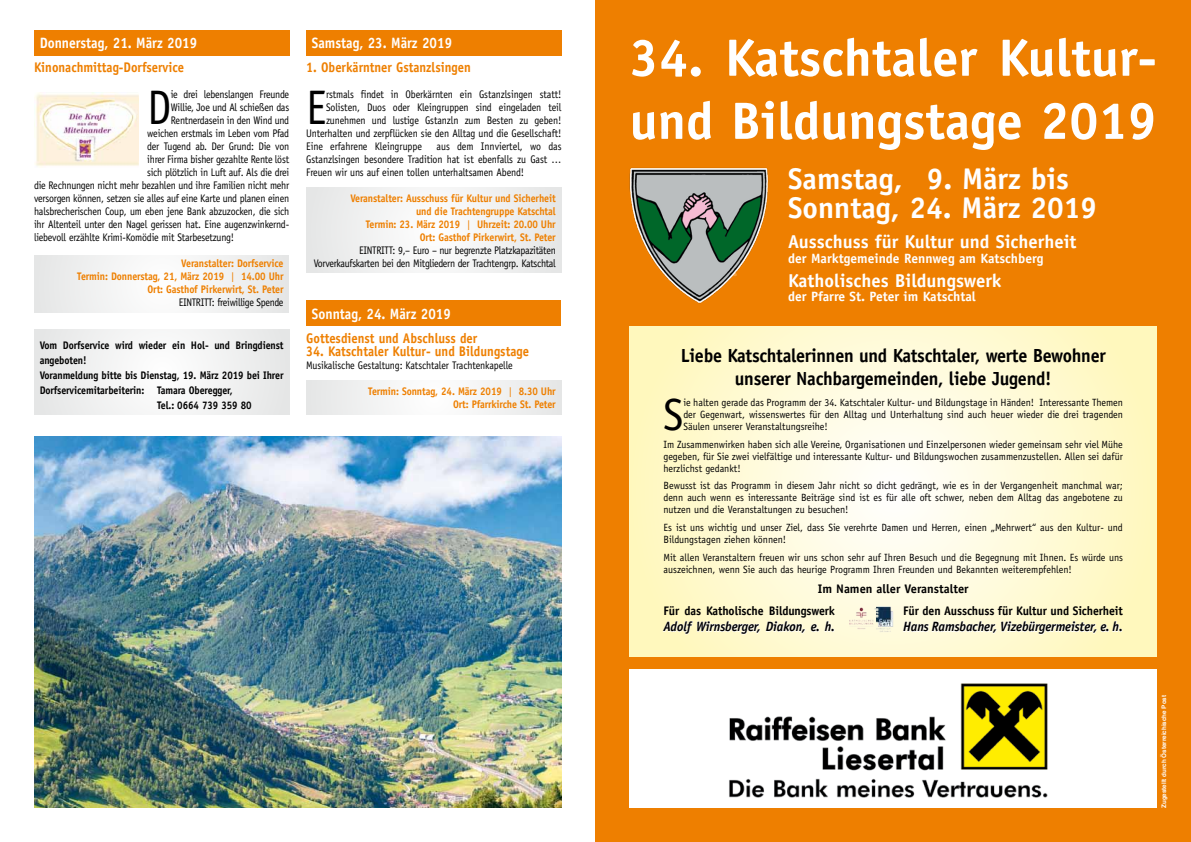
<style>
.page{position:relative;width:1191px;height:842px;background:#fff}
.page>*{position:absolute;margin:0;border:0;box-sizing:border-box;transform-origin:0 0}
.t1{font:700 52.6px/63.1px "Officina Sans";color:#fff}
.t2{font:48.6px "Officina Sans";color:#000;scale:.9 1}
.t3{font:45.2px "Officina Sans";color:#000;scale:.95 1}
.t4{font:700 30px/29px "Officina Sans";color:#fff}
.t5{font:700 19px/23.8px "Officina Sans";letter-spacing:-.015em;color:#000;text-align:center;scale:.95 1}
.t6{font:700 18.7px "Officina Sans";color:#fff}
.t7{font:700 15px "Officina Sans";color:#fff;scale:.9 1}
.t8{font:700 14px "Officina Sans";color:#ee7f00;scale:.9 1}
.t9{font:italic 700 13.5px "Officina Sans";letter-spacing:-.01em;color:#000;scale:.95 1}
.t10{font:700 13.5px "Officina Sans";color:#fff}
.t11{font:700 12.4px/22.1px "Officina Sans";letter-spacing:-.01em;color:#000}
.t12{font:700 12.4px "Officina Sans";letter-spacing:-.01em;color:#000;scale:.95 1}
.t13{font:11px/13px "Officina Sans";letter-spacing:-.02em;color:#000;text-align:justify;scale:.9 1}
.t14{font:700 11px/13px "Officina Sans";letter-spacing:-.01em;color:#ee7f00;text-align:right;scale:.9 1}
.t15{font:700 11px "Officina Sans";letter-spacing:-.01em;color:#000;scale:.9 1}
.t16{font:10.5px/12px "Officina Sans";color:#000;text-align:justify;scale:.95 1}
.t17{font:700 6.2px "Helvetica";color:#fff}
.s1{font-family:"Calibri";font-weight:400}
</style>
<div class="page">
<div style="left:34px;top:329px;width:255px;height:85px;background:#f1f1f1"></div>
<div style="left:306px;top:188px;width:255px;height:85px;background:#f1f1f1"></div>
<div style="left:306px;top:30px;width:255px;height:26px;background:#ee7f00"></div>
<div style="left:34px;top:255px;width:255px;height:58px;background:#f1f2f2"></div>
<div style="left:34px;top:30px;width:255px;height:26px;background:#ee7f00"></div>
<img style="left:34px;top:92px;width:105px;height:75px">
<div style="left:595px;top:0;width:596px;height:842px;background:#ee7f00"></div>
<svg style="left:629px;top:326px;width:528px;height:331px;background:#fffad6"></svg>
<svg style="left:903px;top:617px;width:219px;height:40px;background:#fffad4"></svg>
<svg style="left:663px;top:561px;width:171px;height:96px;background:#fff9d1"></svg>
<img style="left:629px;top:167px;width:140px;height:137px">
<img style="left:849px;top:606px;width:45px;height:26px">
<div style="left:629px;top:669px;width:528px;height:139px;background:#fff"></div>
<img style="left:729px;top:683px;width:319px;height:115px">
<img style="left:34px;top:436px;width:527px;height:372px">
<div style="left:306px;top:300px;width:255px;height:26px;background:#ee7f00"></div>
<div style="left:306px;top:380px;width:255px;height:34px;background:#f2f2f2"></div>
<h3 class="t7" style="left:40px;top:33px;width:176px">Donnerstag, 21. März 2019</h3>
<p class="t8" style="left:34px;top:58px;width:168px">Kinonachmittag-Dorfservice</p>
<h2 class="t2" style="left:147px;top:79px;width:29px">D</h2>
<p class="t13" style="left:171px;top:88px;width:133px">ie drei lebenslangen Freunde</p>
<p class="t13" style="left:171px;top:101px;width:133px">Willie, Joe und Al schießen das</p>
<p class="t13" style="left:171px;top:114px;width:133px">Rentnerdasein in den Wind und</p>
<p class="t13" style="left:147px;top:127px;width:159px">weichen erstmals im Leben vom Pfad</p>
<p class="t13" style="left:147px;top:140px;width:159px">der Tugend ab. Der Grund: Die von</p>
<p class="t13" style="left:147px;top:153px;width:159px">ihrer Firma bisher gezahlte Rente löst</p>
<p class="t13" style="left:147px;top:166px;width:159px">sich plötzlich in Luft auf. Als die drei</p>
<p class="t13" style="left:34px;top:179px;width:285px">die Rechnungen nicht mehr bezahlen und ihre Familien nicht mehr</p>
<p class="t13" style="left:34px;top:192px;width:285px">versorgen können, setzen sie alles auf eine Karte und planen einen</p>
<p class="t13" style="left:34px;top:205px;width:285px">halsbrecherischen Coup, um eben jene Bank abzuzocken, die sich</p>
<p class="t13" style="left:34px;top:218px;width:285px">ihr Altenteil unter den Nagel gerissen hat. Eine augenzwinkernd-</p>
<p class="t13" style="left:34px;top:231px;width:224px">liebevoll erzählte Krimi-Komödie mit Starbesetzung!</p>
<p class="t14" style="left:77px;top:256px;width:231px">Veranstalter: Dorfservice<br>Termin: Donnerstag, 21, März 2019 <span class="s1">|</span> 14.00 Uhr<br>Ort: Gasthof Pirkerwirt, St. Peter</p>
<p class="t13" style="left:179px;top:296px;width:11px">Eintritt</p>
<p class="t13" style="left:212px;top:296px;width:81px">: freiwillige Spende</p>
<p class="t15" style="left:40px;top:338px;width:272px">Vom Dorfservice wird wieder ein Hol- und Bringdienst</p>
<p class="t15" style="left:40px;top:353px;width:54px">angeboten!</p>
<p class="t15" style="left:40px;top:368px;width:272px">Voranmeldung bitte bis Dienstag, 19. März 2019 bei Ihrer</p>
<p class="t15" style="left:40px;top:383px;width:216px">Dorfservicemitarbeiterin: Tamara Oberegger,</p>
<p class="t15" style="left:157px;top:398px;width:107px">Tel.: 0664 739 359 80</p>
<h3 class="t7" style="left:312px;top:33px;width:157px">Samstag, 23. März 2019</h3>
<p class="t8" style="left:306px;top:58px;width:184px">1. Oberkärntner Gstanzlsingen</p>
<h2 class="t2" style="left:306px;top:79px;width:24px">E</h2>
<p class="t13" style="left:326px;top:88px;width:263px">rstmals findet in Oberkärnten ein Gstanzlsingen statt!</p>
<p class="t13" style="left:326px;top:101px;width:263px">Solisten, Duos oder Kleingruppen sind eingeladen teil</p>
<p class="t13" style="left:326px;top:114px;width:263px">zunehmen und lustige Gstanzln zum Besten zu geben!</p>
<p class="t13" style="left:306px;top:127px;width:285px">Unterhalten und zerpflücken sie den Alltag und die Gesellschaft!</p>
<p class="t13" style="left:306px;top:140px;width:130px">Eine erfahrene Kleingruppe</p>
<p class="t13" style="left:306px;top:140px;width:285px;text-indent:130px">aus dem Innviertel, wo das Gstanzlsingen besondere Tradition hat ist ebenfalls zu Gast … Freuen wir uns auf einen tollen unterhaltsamen Abend!</p>
<p class="t14" style="left:350px;top:191px;width:230px">Veranstalter: Ausschuss für Kultur und Sicherheit und die Trachtengruppe Katschtal<br>Termin: 23. März 2019 <span class="s1">|</span> Uhrzeit: 20.00 Uhr Ort: Gasthof Pirkerwirt, St. Peter</p>
<p class="t13" style="left:359px;top:244px;width:11px">Eintritt</p>
<p class="t13" style="left:314px;top:244px;width:270px;text-align:right">: 9,– Euro – nur begrenzte Platzkapazitäten<br>Vorverkaufskarten bei den Mitgliedern der Trachtengrp. Katschtal</p>
<h3 class="t7" style="left:312px;top:304px;width:156px">Sonntag, 24. März 2019</h3>
<p class="t8" style="left:306px;top:329px;width:192px">Gottesdienst und Abschluss der</p>
<p class="t8" style="left:306px;top:342px;width:249px">34. Katschtaler Kultur- und Bildungstage</p>
<p class="t13" style="left:306px;top:359px;width:231px">Musikalische Gestaltung: Katschtaler Trachtenkapelle</p>
<p class="t14" style="left:368px;top:384px;width:210px">Termin: Sonntag, 24. März 2019 <span class="s1">|</span> 8.30 Uhr<br>Ort: Pfarrkirche St. Peter</p>
<h1 class="t1" style="left:629px;top:26px;width:529px">34. Katschtaler Kultur&shy;und Bildungstage 2019</h1>
<h3 class="t4" style="left:788px;top:163px;width:310px">Samstag, 9. März bis<br>Sonntag, 24. März 2019</h3>
<h3 class="t6" style="left:788px;top:230px;width:290px">Ausschuss für Kultur und Sicherheit</h3>
<p class="t10" style="left:788px;top:250px;width:257px">der Marktgemeinde Rennweg am Katschberg</p>
<h3 class="t6" style="left:788px;top:269px;width:215px">Katholisches Bildungswerk</h3>
<p class="t10" style="left:788px;top:288px;width:189px">der Pfarre St. Peter im Katschtal</p>
<h3 class="t5" style="left:680px;top:343px;width:449px">Liebe Katschtalerinnen und Katschtaler, werte Bewohner unserer Nachbargemeinden, liebe Jugend!</h3>
<h3 class="t3" style="left:663px;top:388px;width:22px">S</h3>
<p class="t16" style="left:683px;top:396px;width:464px">ie halten gerade das Programm der 34. Katschtaler Kultur- und Bildungstage in Händen! Interessante Themen der Gegenwart, wissenswertes für den Alltag und Unterhaltung sind auch heuer wieder die drei tragenden Säulen unserer Veranstaltungsreihe!</p>
<p class="t16" style="left:663px;top:438px;width:485px">Im Zusammenwirken haben sich alle Vereine, Organisationen und Einzelpersonen wieder gemeinsam sehr viel Mühe gegeben, für Sie zwei vielfältige und interessante Kultur- und Bildungswochen zusammenzustellen. Allen sei dafür herzlichst gedankt!</p>
<p class="t16" style="left:663px;top:480px;width:485px">Bewusst ist das Programm in diesem Jahr nicht so dicht gedrängt, wie es in der Vergangenheit manchmal war; denn auch wenn es interessante Beiträge sind ist es für alle oft schwer, neben dem Alltag das angebotene zu nutzen und die Veranstaltungen zu besuchen!</p>
<p class="t16" style="left:663px;top:521px;width:485px">Es ist uns wichtig und unser Ziel, dass Sie verehrte Damen und Herren, einen „Mehrwert“ aus den Kultur- und<br>Bildungstagen ziehen können!</p>
<p class="t16" style="left:663px;top:551px;width:485px">Mit allen Veranstaltern freuen wir uns schon sehr auf Ihren Besuch und die Begegnung mit Ihnen. Es würde uns auszeichnen, wenn Sie auch das heurige Programm Ihren Freunden und Bekannten weiterempfehlen!</p>
<p class="t11" style="left:903px;top:578px;width:221px;text-indent:-85px">Im Namen aller Veranstalter<br>Für den Ausschuss für Kultur und Sicherheit</p>
<p class="t9" style="left:903px;top:619px;width:233px">Hans Ramsbacher, Vizebürgermeister, e. h.</p>
<p class="t12" style="left:663px;top:603px;width:182px">Für das Katholische Bildungswerk</p>
<p class="t9" style="left:663px;top:618px;width:182px">Adolf Wirnsberger, Diakon, e. h.</p>
<p class="t17" style="left:1159px;top:808px;width:114px;rotate:-90deg">Zugestellt durch Österreichische Post</p>
</div>
